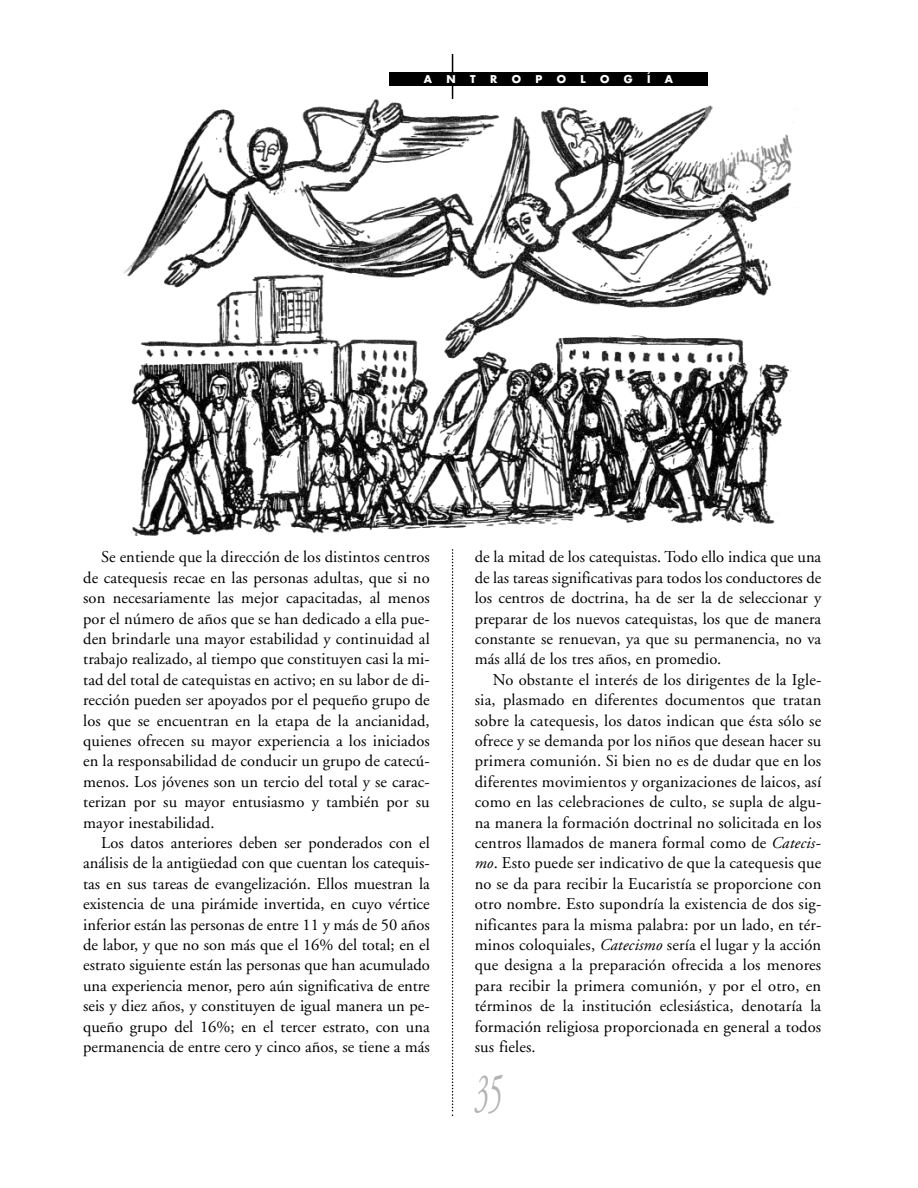
<style>
.page{position:relative;width:918px;height:1188px;background:#fff}
.page>*{position:absolute;margin:0;border:0;box-sizing:border-box;transform-origin:0 0}
.t1{font:italic 54px "Adobe Garamond";color:#b3b3b3;scale:.5 1}
.t2{font:16.5px/20.4px "Adobe Garamond";color:#000;text-align:justify}
.t3{font:700 10.5px "Futura";color:#fff}
.s1{font-style:italic}
</style>
<div class="page">
<hr style="left:452px;top:54px;width:1px;height:306px;background:#000">
<svg style="left:452px;top:549px;width:1px;height:567px"></svg>
<div style="left:389px;top:72px;width:319px;height:14px;background:#000"></div>
<img style="left:123px;top:99px;width:670px;height:437px">
<p class="t3" style="left:424px;top:74px;width:10px">A</p>
<p class="t3" style="left:447px;top:74px;width:11px">N</p>
<p class="t3" style="left:470px;top:74px;width:7px">T</p>
<p class="t3" style="left:490px;top:74px;width:9px">R</p>
<p class="t3" style="left:512px;top:74px;width:11px">O</p>
<p class="t3" style="left:535px;top:74px;width:8px">P</p>
<p class="t3" style="left:557px;top:74px;width:11px">O</p>
<p class="t3" style="left:581px;top:74px;width:7px">L</p>
<p class="t3" style="left:600px;top:74px;width:11px">O</p>
<p class="t3" style="left:624px;top:74px;width:10px">G</p>
<p class="t3" style="left:647px;top:74px;width:5px">Í</p>
<p class="t3" style="left:665px;top:74px;width:10px">A</p>
<p class="t2" style="left:83px;top:548px;width:348px;text-indent:18px">Se entiende que la dirección de los distintos centros de catequesis recae en las personas adultas, que si no son necesariamente las mejor capacitadas, al menos por el número de años que se han dedicado a ella pue&shy;den brindarle una mayor estabilidad y continuidad al trabajo realizado, al tiempo que constituyen casi la mi&shy;tad del total de catequistas en activo; en su labor de di&shy;rección pueden ser apoyados por el pequeño grupo de los que se encuentran en la etapa de la ancianidad, quienes ofrecen su mayor experiencia a los iniciados en la responsabilidad de conducir un grupo de catecú&shy;menos. Los jóvenes son un tercio del total y se carac&shy;terizan por su mayor entusiasmo y también por su mayor inestabilidad.</p>
<p class="t2" style="left:83px;top:834px;width:348px;text-indent:18px">Los datos anteriores deben ser ponderados con el análisis de la antigüedad con que cuentan los catequis&shy;tas en sus tareas de evangelización. Ellos muestran la existencia de una pirámide invertida, en cuyo vértice inferior están las personas de entre 11 y más de 50 años de labor, y que no son más que el 16% del total; en el estrato siguiente están las personas que han acumulado una experiencia menor, pero aún significativa de entre seis y diez años, y constituyen de igual manera un pe&shy;queño grupo del 16%; en el tercer estrato, con una permanencia de entre cero y cinco años, se tiene a más</p>
<p class="t2" style="left:475px;top:548px;width:348px">de la mitad de los catequistas. Todo ello indica que una de las tareas significativas para todos los conductores de los centros de doctrina, ha de ser la de seleccionar y preparar de los nuevos catequistas, los que de manera constante se renuevan, ya que su permanencia, no va más allá de los tres años, en promedio.</p>
<p class="t2" style="left:475px;top:671px;width:348px;text-indent:18px">No obstante el interés de los dirigentes de la Igle&shy;sia, plasmado en diferentes documentos que tratan sobre la catequesis, los datos indican que ésta sólo se ofrece y se demanda por los niños que desean hacer su primera comunión. Si bien no es de dudar que en los diferentes movimientos y organizaciones de laicos, así como en las celebraciones de culto, se supla de algu&shy;na manera la formación doctrinal no solicitada en los centros llamados de manera formal como de <span class="s1">Catecis&shy;mo</span>. Esto puede ser indicativo de que la catequesis que no se da para recibir la Eucaristía se proporcione con otro nombre. Esto supondría la existencia de dos sig&shy;nificantes para la misma palabra: por un lado, en tér&shy;minos coloquiales, <span class="s1">Catecismo</span> sería el lugar y la acción que designa a la preparación ofrecida a los menores para recibir la primera comunión, y por el otro, en términos de la institución eclesiástica, denotaría la formación religiosa proporcionada en general a todos sus fieles.</p>
<h1 class="t1" style="left:475px;top:1071px;width:55px">35</h1>
</div>
